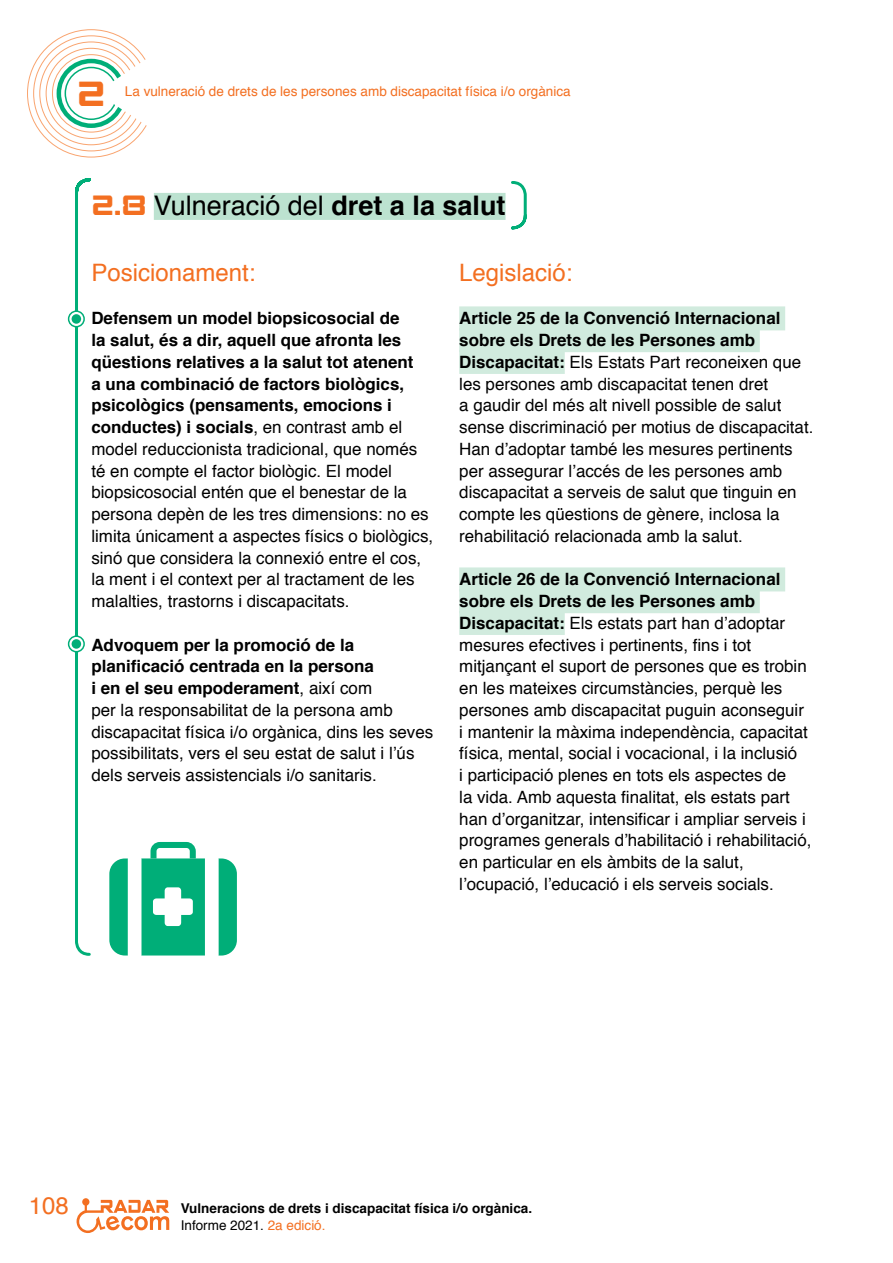
<style>
.page{position:relative;width:893px;height:1263px;background:#fff}
.page>*{position:absolute;margin:0;border:0;box-sizing:border-box;transform-origin:0 0}
.t1{font:37.5px "Strike Fighter";color:#f36f21}
.t2{font:27px "Helvetica";color:#000}
.t3{font:24px "Helvetica";color:#f36f21}
.t4{font:16.95px/21.8px "Helvetica";color:#000}
.t5{font:700 13.5px/17.4px "Helvetica";color:#000}
.t6{font:13.5px "Helvetica";color:#f36f21}
.s1{font-family:"Strike Fighter";font-size:30px;color:#f36f21}
.s2{font-weight:700}
.s3{font-weight:400}
.s4{font-weight:400;color:#f36f21}
</style>
<div class="page">
<svg style="left:77px;top:1198px;width:92px;height:35px"></svg>
<div style="left:459px;top:306px;width:326px;height:24px;background:#d1ebde"></div>
<div style="left:459px;top:328px;width:301px;height:24px;background:#d1ebde"></div>
<div style="left:459px;top:350px;width:106px;height:24px;background:#d1ebde"></div>
<div style="left:459px;top:567px;width:326px;height:24px;background:#d1ebde"></div>
<div style="left:459px;top:589px;width:301px;height:24px;background:#d1ebde"></div>
<div style="left:459px;top:611px;width:106px;height:24px;background:#d1ebde"></div>
<div style="left:154px;top:193px;width:352px;height:27px;background:#bce2d0"></div>
<svg style="left:109px;top:842px;width:128px;height:113px"></svg>
<svg style="left:511px;top:181px;width:16px;height:49px"></svg>
<svg style="left:73px;top:178px;width:18px;height:778px"></svg>
<svg style="left:69px;top:311px;width:15px;height:16px"></svg>
<div style="left:68px;top:310px;width:17px;height:17px;border:2px solid #00ae78;border-radius:50%"></div>
<div style="left:72px;top:314px;width:9px;height:10px;background:#00ae78;border-radius:50%"></div>
<svg style="left:69px;top:636px;width:15px;height:16px"></svg>
<div style="left:68px;top:635px;width:17px;height:17px;border:2px solid #00ae78;border-radius:50%"></div>
<div style="left:72px;top:639px;width:9px;height:10px;background:#00ae78;border-radius:50%"></div>
<svg style="left:28px;top:30px;width:127px;height:127px"></svg>
<div style="left:65px;top:67px;width:53px;height:53px;border:2px solid #00ae78;border-radius:50%"></div>
<div style="left:57px;top:59px;width:69px;height:69px;border:4px solid #00ae78;border-radius:50%"></div>
<svg style="left:96px;top:48px;width:59px;height:88px"></svg>
<h1 class="t1" style="left:77px;top:71px;width:29px">2</h1>
<p class="t6" style="left:125px;top:81px;width:447px">La vulneració de drets de les persones amb discapacitat física i/o orgànica</p>
<h2 class="t2" style="left:92px;top:191px;width:415px"><span class="s1">2.8</span> Vulneració del <span class="s2">dret a la salut</span></h2>
<h3 class="t3" style="left:91px;top:259px;width:166px">Posicionament:</h3>
<p class="t4" style="left:91px;top:308px;width:343px"><span class="s2">Defensem un model biopsicosocial de<br>la salut, és a dir, aquell que afronta les qüestions relatives a la salut tot atenent<br>a una combinació de factors biològics, psicològics (pensaments, emocions i conductes) i socials</span>, en contrast amb el model reduccionista tradicional, que només té en compte el factor biològic. El model biopsicosocial entén que el benestar de la persona depèn de les tres dimensions: no es limita únicament a aspectes físics o biològics, sinó que considera la connexió entre el cos, la ment i el context per al tractament de les malalties, trastorns i discapacitats.</p>
<p class="t4" style="left:91px;top:634px;width:343px"><span class="s2">Advoquem per la promoció de la planificació centrada en la persona<br>i en el seu empoderament</span>, així com<br>per la responsabilitat de la persona amb discapacitat física i/o orgànica, dins les seves possibilitats, vers el seu estat de salut i l’ús dels serveis assistencials i/o sanitaris.</p>
<h3 class="t3" style="left:459px;top:259px;width:115px">Legislació:</h3>
<p class="t4" style="left:459px;top:308px;width:356px"><span class="s2">Article 25 de la Convenció Internacional sobre els Drets de les Persones amb Discapacitat:</span> Els Estats Part reconeixen que les persones amb discapacitat tenen dret<br>a gaudir del més alt nivell possible de salut sense discriminació per motius de discapacitat.<br>Han d’adoptar també les mesures pertinents per assegurar l’accés de les persones amb discapacitat a serveis de salut que tinguin en compte les qüestions de gènere, inclosa la rehabilitació relacionada amb la salut.</p>
<p class="t4" style="left:459px;top:569px;width:354px"><span class="s2">Article 26 de la Convenció Internacional sobre els Drets de les Persones amb Discapacitat:</span> Els estats part han d’adoptar mesures efectives i pertinents, fins i tot mitjançant el suport de persones que es trobin en les mateixes circumstàncies, perquè les persones amb discapacitat puguin aconseguir i mantenir la màxima independència, capacitat física, mental, social i vocacional, i la inclusió<br>i participació plenes en tots els aspectes de<br>la vida. Amb aquesta finalitat, els estats part han d’organitzar, intensificar i ampliar serveis i programes generals d’habilitació i rehabilitació, en particular en els àmbits de la salut, l’ocupació, l’educació i els serveis socials.</p>
<h3 class="t3" style="left:29px;top:1192px;width:42px">108</h3>
<p class="t5" style="left:181px;top:1200px;width:353px">Vulneracions de drets i discapacitat física i/o orgànica.<br><span class="s3">Informe 2021.</span> <span class="s4">2a edició.</span></p>
</div>
